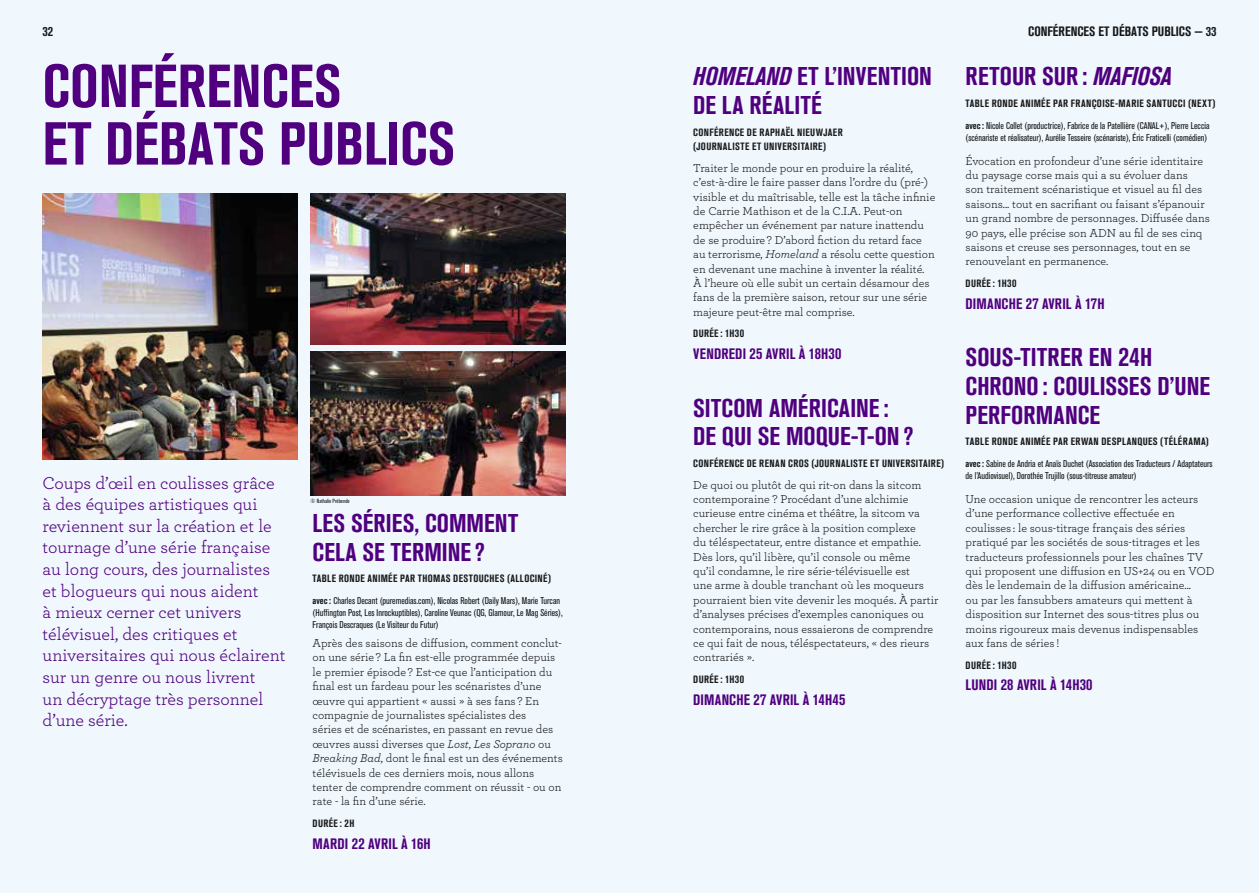
<style>
.page{position:relative;width:1259px;height:893px;background:#fff}
.page>*{position:absolute;margin:0;border:0;box-sizing:border-box;transform-origin:0 0}
.t1{font:700 condensed 60px/57.6px "Akzidenz Grotesk BQ";color:#50007e}
.t2{font:700 condensed 25.5px/28.8px "Akzidenz Grotesk MG";letter-spacing:.005em;color:#50007e}
.t3{font:18px/21.6px "Archer";color:#50007e}
.t4{font:700 condensed 15px "Akzidenz Grotesk MG";letter-spacing:.01em;color:#50007e}
.t5{font:700 condensed 13.5px "Akzidenz Grotesk BQ";color:#181919}
.t6{font:12px/14.4px "Archer";color:#181919}
.t7{font:700 condensed 10.5px/14.4px "Akzidenz Grotesk MG";letter-spacing:.04em;color:#181919}
.t8{font:condensed 9.75px/12px "Akzidenz Grotesk BQ";color:#181919}
.t9{font:condensed 6px "Akzidenz Grotesk BQ";color:#181919}
.s1{font-family:"Akzidenz Grotesk BQ";font-style:italic}
.s2{font-style:italic}
.s3{font-weight:700}
</style>
<div class="page">
<div style="left:629px;top:0;width:630px;height:893px;background:#f0f7fd"></div>
<div style="left:0;top:0;width:629px;height:893px;background:#f0f7fd"></div>
<img style="left:310px;top:193px;width:256px;height:152px">
<img style="left:310px;top:352px;width:256px;height:144px">
<img style="left:43px;top:193px;width:255px;height:267px">
<p class="t5" style="left:43px;top:24px;width:12px">32</p>
<p class="t5" style="left:1028px;top:24px;width:190px">CONFÉRENCES ET DÉBATS PUBLICS — 33</p>
<h1 class="t1" style="left:43px;top:57px;width:414px">CONFÉRENCES<br>ET DÉBATS PUBLICS</h1>
<h2 class="t2" style="left:693px;top:62px;width:240px"><span class="s1">HOMELAND</span> ET L’INVENTION<br>DE LA RÉALITÉ</h2>
<p class="t7" style="left:693px;top:125px;width:151px">CONFÉRENCE DE RAPHAËL NIEUWJAER (JOURNALISTE ET UNIVERSITAIRE)</p>
<p class="t6" style="left:693px;top:160px;width:244px">Traiter le monde pour en produire la réalité, c’est-à-dire le faire passer dans l’ordre du (pré-) visible et du maîtrisable, telle est la tâche infinie de Carrie Mathison et de la C.I.A. Peut-on empêcher un événement par nature inattendu de se produire ? D’abord fiction du retard face au terrorisme, <span class="s2">Homeland</span> a résolu cette question en devenant une machine à inventer la réalité.<br>À l’heure où elle subit un certain désamour des fans de la première saison, retour sur une série majeure peut-être mal comprise.</p>
<p class="t7" style="left:693px;top:327px;width:52px">DURÉE: 1H30</p>
<p class="t4" style="left:693px;top:345px;width:150px">VENDREDI 25 AVRIL À 18H30</p>
<h2 class="t2" style="left:693px;top:393px;width:222px">SITCOM AMÉRICAINE :<br>DE QUI SE MOQUE-T-ON?</h2>
<p class="t7" style="left:693px;top:456px;width:253px">CONFÉRENCE DE RENAN CROS (JOURNALISTE ET UNIVERSITAIRE)</p>
<p class="t6" style="left:693px;top:477px;width:247px">De quoi ou plutôt de qui rit-on dans la sitcom contemporaine ? Procédant d’une alchimie curieuse entre cinéma et théâtre, la sitcom va chercher le rire grâce à la position complexe<br>du téléspectateur, entre distance et empathie.<br>Dès lors, qu’il libère, qu’il console ou même<br>qu’il condamne, le rire série-télévisuelle est<br>une arme à double tranchant où les moqueurs pourraient bien vite devenir les moqués. À partir d’analyses précises d’exemples canoniques ou contemporains, nous essaierons de comprendre ce qui fait de nous, téléspectateurs, « des rieurs contrariés ».</p>
<p class="t7" style="left:693px;top:672px;width:52px">DURÉE: 1H30</p>
<p class="t4" style="left:693px;top:691px;width:154px">DIMANCHE 27 AVRIL À 14H45</p>
<h2 class="t2" style="left:965px;top:62px;width:208px">RETOUR SUR : <span class="s1">MAFIOSA</span></h2>
<p class="t7" style="left:965px;top:96px;width:251px">TABLE RONDE ANIMÉE PAR FRANÇOISE-MARIE SANTUCCI (NEXT)</p>
<p class="t8" style="left:965px;top:119px;width:245px"><span class="s3">avec:</span> Nicole Collet (productrice), Fabrice de la Patellière (CANAL+), Pierre Leccia (scénariste et réalisateur), Aurélie Tesseire (scénariste), Éric Fraticelli (comédien)</p>
<p class="t6" style="left:965px;top:153px;width:246px">Évocation en profondeur d’une série identitaire du paysage corse mais qui a su évoluer dans<br>son traitement scénaristique et visuel au fil des saisons... tout en sacrifiant ou faisant s’épanouir un grand nombre de personnages. Diffusée dans 90 pays, elle précise son ADN au fil de ses cinq saisons et creuse ses personnages, tout en se renouvelant en permanence.</p>
<p class="t7" style="left:965px;top:276px;width:52px">DURÉE: 1H30</p>
<p class="t4" style="left:965px;top:295px;width:140px">DIMANCHE 27 AVRIL À 17H</p>
<h2 class="t2" style="left:965px;top:343px;width:246px">SOUS-TITRER EN 24H<br>CHRONO : COULISSES D’UNE<br>PERFORMANCE</h2>
<p class="t7" style="left:965px;top:435px;width:245px">TABLE RONDE ANIMÉE PAR ERWAN DESPLANQUES (TÉLÉRAMA)</p>
<p class="t8" style="left:965px;top:458px;width:248px"><span class="s3">avec:</span> Sabine de Andria et Anaïs Duchet (Association des Traducteurs / Adaptateurs de l’Audiovisuel), Dorothée Trujillo (sous-titreuse amateur)</p>
<p class="t6" style="left:965px;top:491px;width:250px">Une occasion unique de rencontrer les acteurs d’une performance collective effectuée en coulisses : le sous-titrage français des séries pratiqué par les sociétés de sous-titrages et les traducteurs professionnels pour les chaînes TV qui proposent une diffusion en US+24 ou en VOD dès le lendemain de la diffusion américaine...<br>ou par les fansubbers amateurs qui mettent à disposition sur Internet des sous-titres plus ou moins rigoureux mais devenus indispensables aux fans de séries !</p>
<p class="t7" style="left:965px;top:658px;width:52px">DURÉE: 1H30</p>
<p class="t4" style="left:965px;top:676px;width:128px">LUNDI 28 AVRIL À 14H30</p>
<p class="t3" style="left:43px;top:471px;width:244px">Coups d’œil en coulisses grâce à des équipes artistiques qui reviennent sur la création et le tournage d’une série française au long cours, des journalistes et blogueurs qui nous aident<br>à mieux cerner cet univers télévisuel, des critiques et universitaires qui nous éclairent sur un genre ou nous livrent<br>un décryptage très personnel d’une série.</p>
<p class="t9" style="left:310px;top:498px;width:41px">© Nathalie Prébende</p>
<h2 class="t2" style="left:313px;top:508px;width:207px">LES SÉRIES, COMMENT<br>CELA SE TERMINE ?</h2>
<p class="t7" style="left:313px;top:571px;width:240px">TABLE RONDE ANIMÉE PAR THOMAS DESTOUCHES (ALLOCINÉ)</p>
<p class="t8" style="left:313px;top:595px;width:252px"><span class="s3">avec:</span> Charles Decant (puremedias.com), Nicolas Robert (Daily Mars), Marie Turcan (Huffington Post, Les Inrockuptibles), Caroline Veunac (QG, Glamour, Le Mag Séries),<br>François Descraques (Le Visiteur du Futur)</p>
<p class="t6" style="left:313px;top:635px;width:252px">Après des saisons de diffusion, comment conclut&shy;on une série ? La fin est-elle programmée depuis le premier épisode ? Est-ce que l’anticipation du final est un fardeau pour les scénaristes d’une œuvre qui appartient « aussi » à ses fans ? En compagnie de journalistes spécialistes des<br>séries et de scénaristes, en passant en revue des œuvres aussi diverses que <span class="s2">Lost</span>, <span class="s2">Les Soprano</span> ou <span class="s2">Breaking Bad</span>, dont le final est un des événements télévisuels de ces derniers mois, nous allons tenter de comprendre comment on réussit - ou on rate - la fin d’une série.</p>
<p class="t7" style="left:313px;top:816px;width:43px">DURÉE: 2H</p>
<p class="t4" style="left:313px;top:835px;width:120px">MARDI 22 AVRIL À 16H</p>
</div>
